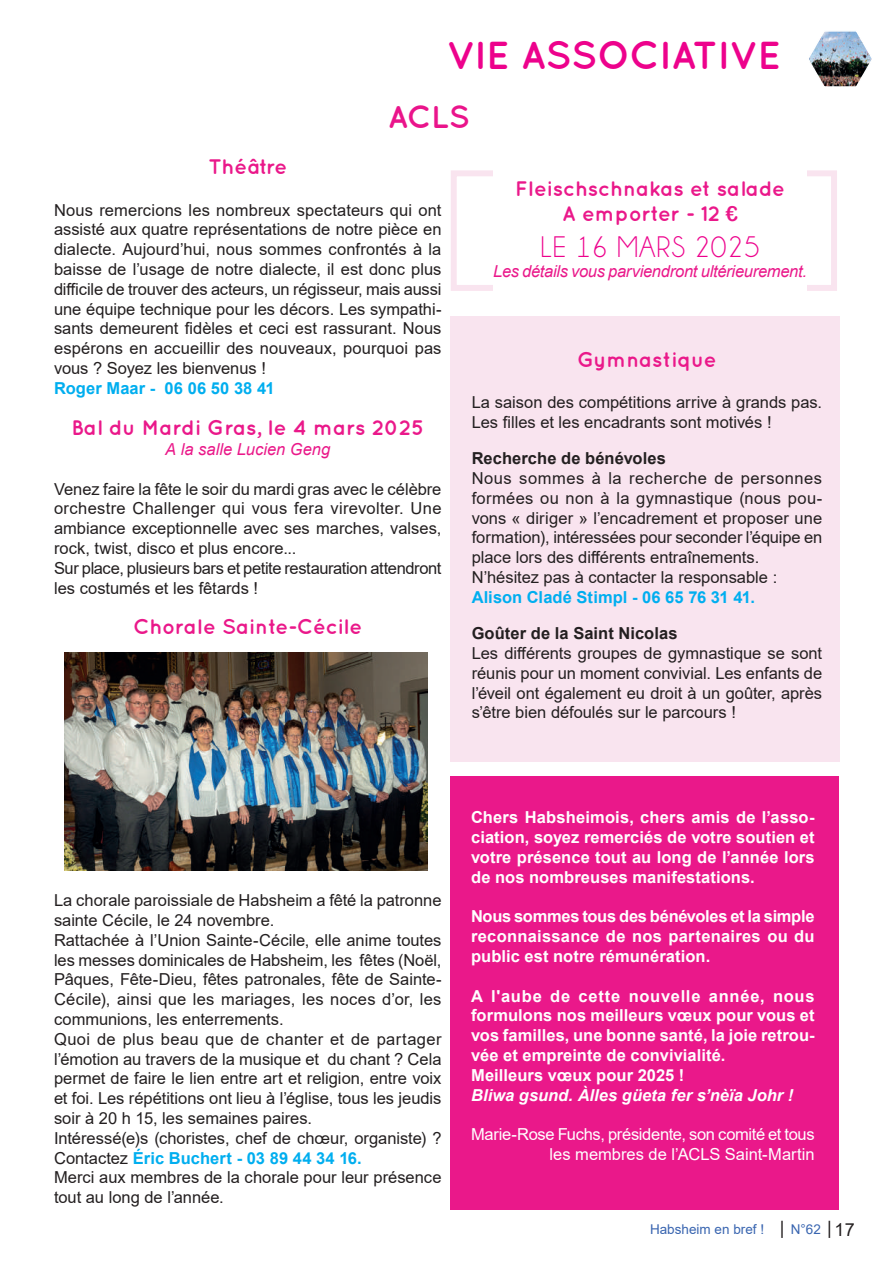
<style>
.page{position:relative;width:893px;height:1263px;background:#fff}
.page>*{position:absolute;margin:0;border:0;box-sizing:border-box;transform-origin:0 0}
.t1{font:700 39px "Quicksand";letter-spacing:-.005em;color:#ed028c}
.t2{font:700 31.5px "Quicksand";color:#ea148b}
.t3{font:30px "Champagne&Limousines";letter-spacing:.03em;color:#ed028c}
.t4{font:700 21px/25.5px "Quicksand";color:#ea188a;text-align:center}
.t5{font:16.5px/19.8px "Arial";color:#231f20}
.t6{font:700 16.5px/19.8px "Arial";letter-spacing:.005em;color:#fff;text-align:justify}
.t7{font:16.5px/19.8px "Arial";letter-spacing:-.015em;color:#fff;text-align:right}
.t8{font:700 16.5px "Arial";letter-spacing:.005em;color:#00aeef}
.t9{font:700 16.5px "Arial";letter-spacing:.005em;color:#231f20}
.t10{font:italic 16.5px "Arial";letter-spacing:-.02em;color:#ea188a}
.t11{font:italic 700 16.5px "Arial";color:#fff}
.t12{font:italic 16.5px "Arial";color:#ea1889}
.t13{font:13.5px "Arial";color:#3965b0}
.s1{font-family:"Arial Rounded MT Bold";font-weight:400}
.s2{font-weight:700;color:#00aeef}
.s3{font-size:18px;color:#231f20}
</style>
<div class="page">
<div style="left:451px;top:776px;width:388px;height:433px;background:#ea188a"></div>
<div style="left:451px;top:316px;width:389px;height:445px;background:#f9e4ef"></div>
<img style="left:809px;top:31px;width:63px;height:56px">
<img style="left:65px;top:652px;width:362px;height:218px">
<h1 class="t1" style="left:447px;top:32px;width:335px">VIE ASSOCIATIVE</h1>
<h2 class="t2" style="left:388px;top:98px;width:84px">ACLS</h2>
<p class="t4" style="left:208px;top:153px;width:80px">Théâtre</p>
<p class="t5" style="left:54px;top:200px;width:389px;text-align:justify">Nous remercions les nombreux spectateurs qui ont assisté aux quatre représentations de notre pièce en dialecte. Aujourd’hui, nous sommes confrontés à la baisse de l’usage de notre dialecte, il est donc plus difficile de trouver des acteurs, un régisseur, mais aussi une équipe technique pour les décors. Les sympathi&shy;sants demeurent fidèles et ceci est rassurant. Nous espérons en accueillir des nouveaux, pourquoi pas vous ? Soyez les bienvenus !</p>
<p class="t8" style="left:54px;top:376px;width:222px">Roger Maar - 06 06 50 38 41</p>
<p class="t4" style="left:71px;top:414px;width:354px">Bal du Mardi Gras, le 4 mars 2025</p>
<p class="t12" style="left:165px;top:438px;width:166px">A la salle Lucien Geng</p>
<p class="t5" style="left:54px;top:479px;width:389px">Venez faire la fête le soir du mardi gras avec le célèbre orchestre Challenger qui vous fera virevolter. Une ambiance exceptionnelle avec ses marches, valses, rock, twist, disco et plus encore...<br>Sur place, plusieurs bars et petite restauration attendront les costumés et les fêtards !</p>
<p class="t4" style="left:133px;top:614px;width:231px">Chorale Sainte-Cécile</p>
<p class="t4" style="left:515px;top:175px;width:271px">Fleischschnakas et salade<br>A emporter - 12 <span class="s1">€</span></p>
<h3 class="t3" style="left:540px;top:232px;width:221px">LE 16 MARS 2025</h3>
<p class="t10" style="left:493px;top:260px;width:315px">Les détails vous parviendront ultérieurement.</p>
<p class="t4" style="left:577px;top:346px;width:141px">Gymnastique</p>
<p class="t5" style="left:472px;top:392px;width:352px">La saison des compétitions arrive à grands pas.<br>Les filles et les encadrants sont motivés !</p>
<p class="t9" style="left:472px;top:447px;width:196px">Recherche de bénévoles</p>
<p class="t5" style="left:472px;top:468px;width:352px">Nous sommes à la recherche de personnes formées ou non à la gymnastique (nous pou&shy;vons « diriger » l’encadrement et proposer une formation), intéressées pour seconder l’équipe en place lors des différents entraînements.<br>N’hésitez pas à contacter la responsable :</p>
<p class="t8" style="left:472px;top:585px;width:285px">Alison Cladé Stimpl - 06 65 76 31 41.</p>
<p class="t9" style="left:472px;top:622px;width:207px">Goûter de la Saint Nicolas</p>
<p class="t5" style="left:472px;top:643px;width:352px;text-align:justify">Les différents groupes de gymnastique se sont réunis pour un moment convivial. Les enfants de l’éveil ont également eu droit à un goûter, après s’être bien défoulés sur le parcours !</p>
<p class="t5" style="left:54px;top:890px;width:389px">La chorale paroissiale de Habsheim a fêté la patronne sainte Cécile, le 24 novembre.<br>Rattachée à l’Union Sainte-Cécile, elle anime toutes les messes dominicales de Habsheim, les fêtes (Noël, Pâques, Fête-Dieu, fêtes patronales, fête de Sainte-Cécile), ainsi que les mariages, les noces d’or, les communions, les enterrements.<br>Quoi de plus beau que de chanter et de partager l’émotion au travers de la musique et du chant ? Cela permet de faire le lien entre art et religion, entre voix et foi. Les répétitions ont lieu à l’église, tous les jeudis soir à 20 h 15, les semaines paires.<br>Intéressé(e)s (choristes, chef de chœur, organiste) ?<br>Contactez <span class="s2">Éric Buchert - 03 89 44 34 16.<br></span>Merci aux membres de la chorale pour leur présence tout au long de l’année.</p>
<p class="t6" style="left:471px;top:808px;width:345px">Chers Habsheimois, chers amis de l’asso&shy;ciation, soyez remerciés de votre soutien et votre présence tout au long de l’année lors de nos nombreuses manifestations.</p>
<p class="t6" style="left:471px;top:907px;width:345px">Nous sommes tous des bénévoles et la simple reconnaissance de nos partenaires ou du public est notre rémunération.</p>
<p class="t6" style="left:471px;top:986px;width:345px;text-align:left">A l'aube de cette nouvelle année, nous formulons nos meilleurs vœux pour vous et vos familles, une bonne santé, la joie retrou&shy;vée et empreinte de convivialité.<br>Meilleurs vœux pour 2025 !</p>
<p class="t11" style="left:471px;top:1084px;width:324px">Bliwa gsund. Àlles güeta fer s’nèïa Johr !</p>
<p class="t7" style="left:471px;top:1124px;width:345px">Marie-Rose Fuchs, présidente, son comité et tous les membres de l’ACLS Saint-Martin</p>
<p class="t13" style="left:650px;top:1220px;width:206px">Habsheim en bref ! <span class="s3">|</span> N°62 <span class="s3">| 17</span></p>
</div>
